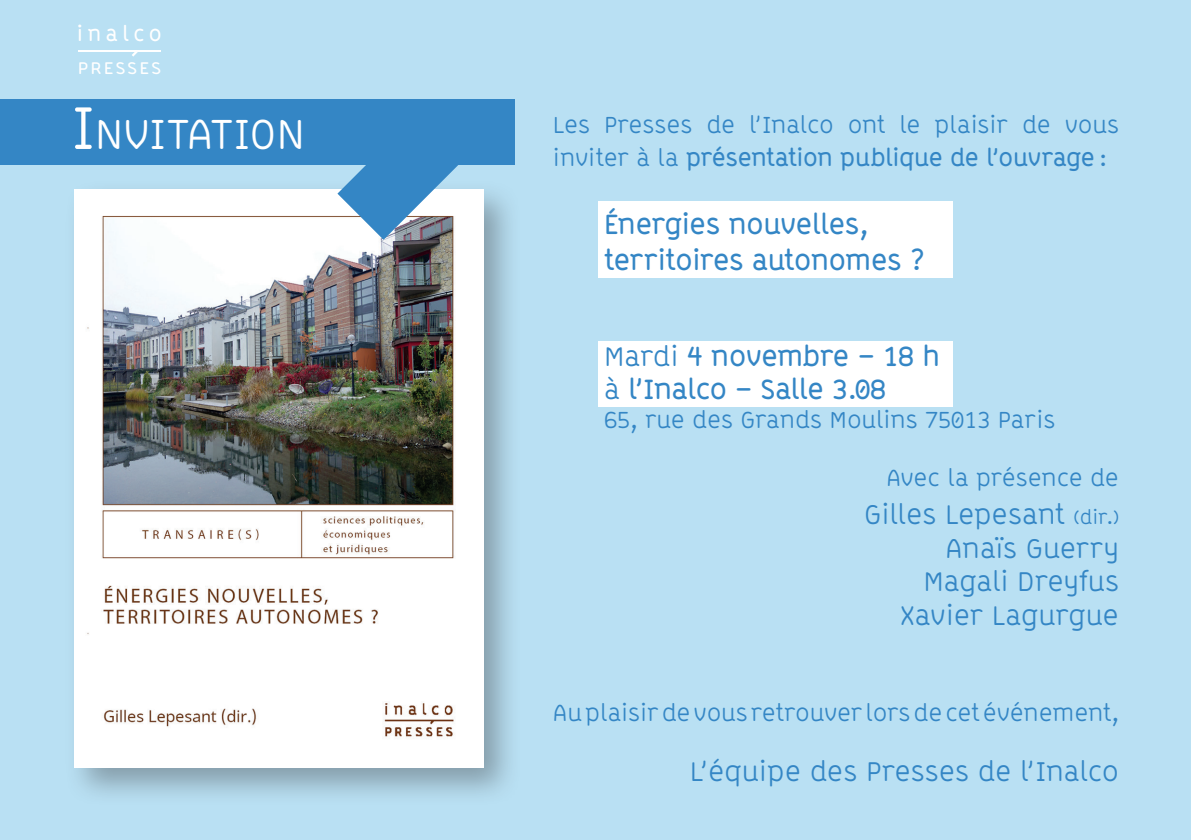
<style>
.page{position:relative;width:1191px;height:840px;background:#fff}
.page>*{position:absolute;margin:0;border:0;box-sizing:border-box;transform-origin:0 0}
.t1{font:43.4px "ABB Line";color:#fff}
.t2{font:28px/33.6px "ABB Line";color:#3486c5;text-align:right}
.t3{font:700 28px/36px "ABB Line";color:#3486c5}
.t4{font:24px/33.6px "ABB Line";color:#3486c5}
.t5{font:700 21px "ABB Line";letter-spacing:.225em;color:#fff}
.t6{font:700 17px "ABB Line";letter-spacing:.12em;color:#fff;scale:1.11 1}
.s1{font-size:62px}
.s2{font-weight:700}
.s3{font-weight:400}
.s4{font-size:20px}
</style>
<div class="page">
<div style="left:0;top:0;width:1191px;height:839px;background:#b9e0f3"></div>
<div style="left:598px;top:201px;width:354px;height:77px;background:#fff"></div>
<div style="left:598px;top:341px;width:354px;height:65px;background:#fff"></div>
<div style="left:64px;top:179px;width:458px;height:627px;background:#231f20;opacity:.35"></div>
<img style="left:75px;top:190px;width:408px;height:577px">
<div style="left:0;top:99px;width:515px;height:65px;background:#3486c5"></div>
<svg style="left:337px;top:164px;width:141px;height:76px"></svg>
<hr style="left:79px;top:50px;width:82px;height:2px;background:#fff">
<svg style="left:132px;top:52px;width:6px;height:5px"></svg>
<p class="t5" style="left:77px;top:22px;width:86px">inalco</p>
<p class="t6" style="left:78px;top:58px;width:77px">PRESSES</p>
<h1 class="t1" style="left:72px;top:109px;width:235px"><span class="s1">I</span>NVITATION</h1>
<p class="t4" style="left:553px;top:108px;width:567px">Les Presses de l’Inalco ont le plaisir de vous inviter à la <span class="s2">présentation publique de l’ouvrage</span> :</p>
<p class="t3" style="left:604px;top:206px;width:321px">Énergies nouvelles, territoires autonomes ?</p>
<p class="t3" style="left:604px;top:339px;width:337px;line-height:33.6px"><span class="s3">Mardi</span> 4 novembre – 18 h <span class="s3">à</span> l’Inalco – Salle 3.08</p>
<p class="t4" style="left:604px;top:403px;width:453px">65, rue des Grands Moulins 75013 Paris</p>
<p class="t4" style="left:886px;top:460px;width:234px">Avec la présence de</p>
<p class="t2" style="left:864px;top:497px;width:256px">Gilles Lepesant <span class="s4">(dir.)<br></span>Anaïs Guerry<br>Magali Dreyfus<br>Xavier Lagurgue</p>
<p class="t4" style="left:553px;top:695px;width:567px">Au plaisir de vous retrouver lors de cet événement,</p>
<p class="t2" style="left:690px;top:754px;width:431px">L’équipe des Presses de l’Inalco</p>
</div>
